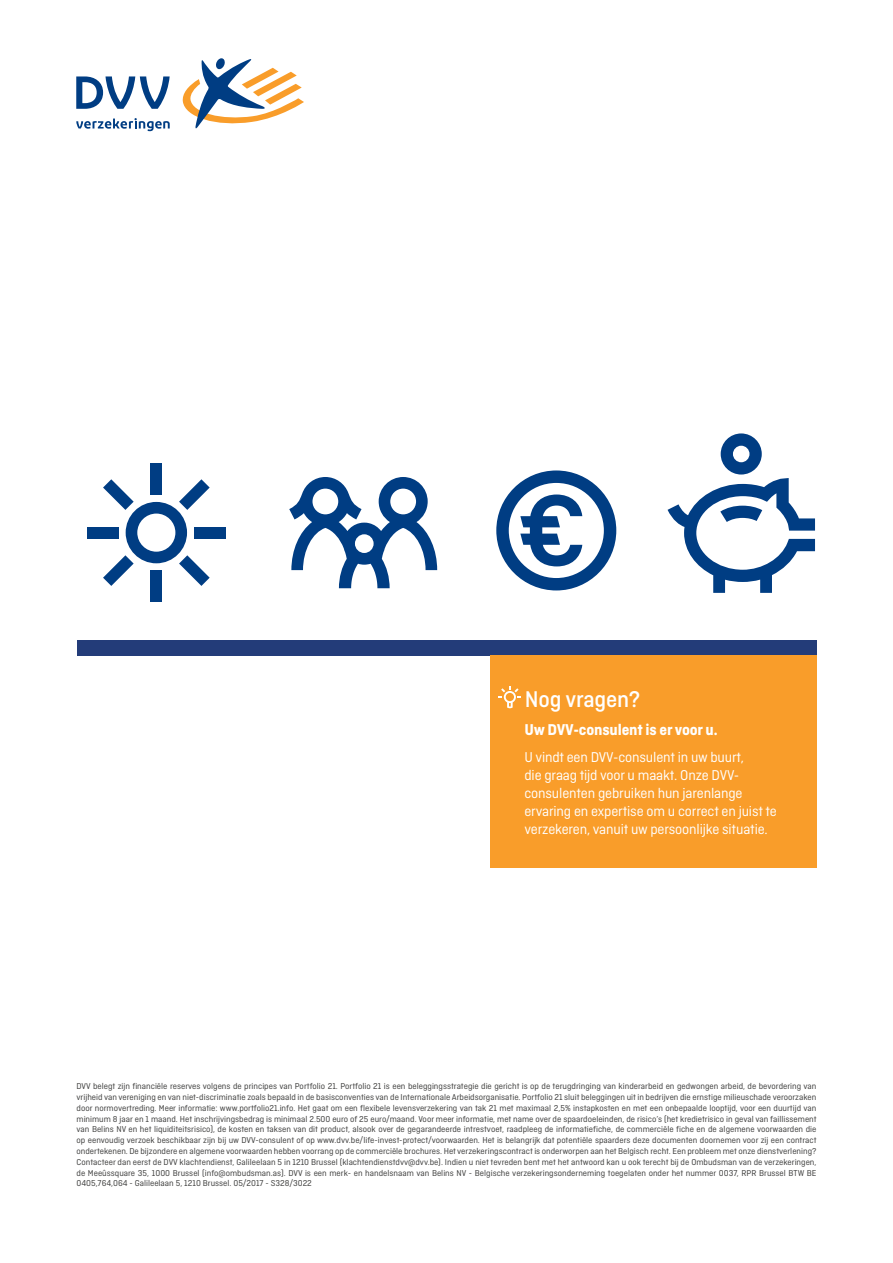
<style>
.page{position:relative;width:893px;height:1263px;background:#fff}
.page>*{position:absolute;margin:0;border:0;box-sizing:border-box;transform-origin:0 0}
.t1{font:500 24px "Ciutadella";letter-spacing:-.01em;color:#fff}
.t2{font:700 16.5px "Ciutadella";letter-spacing:-.01em;color:#fff}
.t3{font:15px/18px "Ciutadella";letter-spacing:-.01em;color:#fff}
.t4{font:9px/10.8px "Ciutadella";color:#3d3d3c;text-align:justify}
</style>
<div class="page">
<svg style="left:667px;top:433px;width:148px;height:160px"></svg>
<svg style="left:289px;top:477px;width:148px;height:111px"></svg>
<svg style="left:496px;top:470px;width:120px;height:120px"></svg>
<div style="left:77px;top:640px;width:739px;height:15px;background:#233c79"></div>
<div style="left:194px;top:527px;width:32px;height:11px;background:#003d83"></div>
<div style="left:87px;top:527px;width:31px;height:11px;background:#003d83"></div>
<div style="left:151px;top:463px;width:11px;height:32px;background:#003d83"></div>
<div style="left:151px;top:570px;width:11px;height:32px;background:#003d83"></div>
<svg style="left:103px;top:479px;width:107px;height:107px"></svg>
<svg style="left:182px;top:58px;width:122px;height:71px"></svg>
<svg style="left:76px;top:76px;width:94px;height:33px"></svg>
<svg style="left:76px;top:118px;width:94px;height:13px"></svg>
<div style="left:490px;top:655px;width:326px;height:213px;background:#f99d2a"></div>
<svg style="left:498px;top:686px;width:23px;height:22px"></svg>
<h1 class="t1" style="left:525px;top:686px;width:117px">Nog vragen?</h1>
<h2 class="t2" style="left:524px;top:720px;width:195px">Uw DVV-consulent is er voor u.</h2>
<h3 class="t3" style="left:524px;top:748px;width:254px">U vindt een DVV-consulent in uw buurt,<br>die graag tijd voor u maakt. Onze DVV&shy;consulenten gebruiken hun jarenlange ervaring en expertise om u correct en juist te verzekeren, vanuit uw persoonlijke situatie.</h3>
<p class="t4" style="left:77px;top:1081px;width:742px">DVV belegt zijn financiële reserves volgens de principes van Portfolio 21. Portfolio 21 is een beleggingsstrategie die gericht is op de terugdringing van kinderarbeid en gedwongen arbeid, de bevordering van vrijheid van vereniging en van niet-discriminatie zoals bepaald in de basisconventies van de Internationale Arbeidsorganisatie. Portfolio 21 sluit beleggingen uit in bedrijven die ernstige milieuschade veroorzaken door normovertreding. Meer informatie: www.portfolio21.info. Het gaat om een flexibele levensverzekering van tak 21 met maximaal 2,5% instapkosten en met een onbepaalde looptijd, voor een duurtijd van minimum 8 jaar en 1 maand. Het inschrijvingsbedrag is minimaal 2.500 euro of 25 euro/maand. Voor meer informatie, met name over de spaardoeleinden, de risico’s (het kredietrisico in geval van faillissement van Belins NV en het liquiditeitsrisico), de kosten en taksen van dit product, alsook over de gegarandeerde intrestvoet, raadpleeg de informatiefiche, de commerciële fiche en de algemene voorwaarden die op eenvoudig verzoek beschikbaar zijn bij uw DVV-consulent of op www.dvv.be/life-invest-protect/voorwaarden. Het is belangrijk dat potentiële spaarders deze documenten doornemen voor zij een contract ondertekenen. De bijzondere en algemene voorwaarden hebben voorrang op de commerciële brochures. Het verzekeringscontract is onderworpen aan het Belgisch recht. Een probleem met onze dienstverlening?<br>Contacteer dan eerst de DVV klachtendienst, Galileelaan 5 in 1210 Brussel (klachtendienstdvv@dvv.be). Indien u niet tevreden bent met het antwoord kan u ook terecht bij de Ombudsman van de verzekeringen, de Meeûssquare 35, 1000 Brussel (info@ombudsman.as). DVV is een merk- en handelsnaam van Belins NV - Belgische verzekeringsonderneming toegelaten onder het nummer 0037, RPR Brussel BTW BE 0405,764,064 - Galileelaan 5, 1210 Brussel. 05/2017 - S328/3022</p>
</div>
